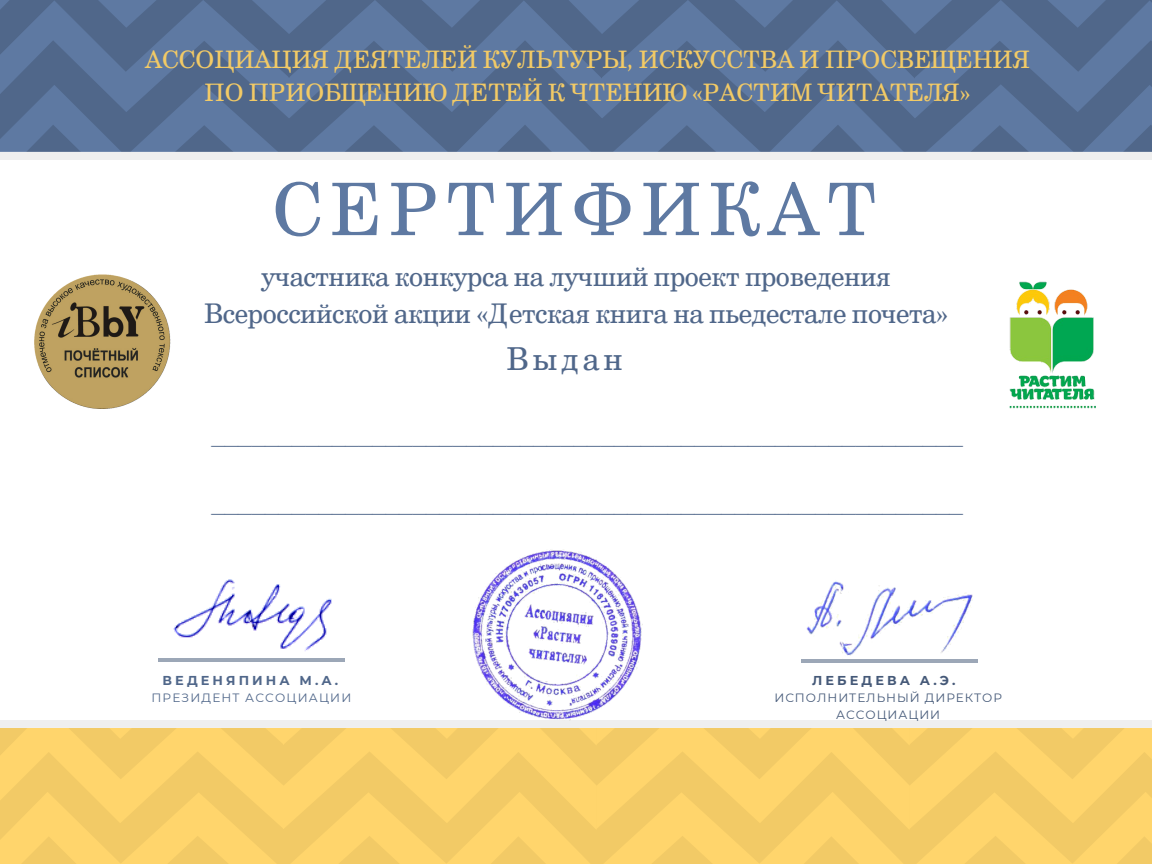
<style>
.page{position:relative;width:1152px;height:864px;background:#fff}
.page>*{position:absolute;margin:0;border:0;box-sizing:border-box;transform-origin:0 0}
.t1{font:72.45px "Un Shinmun";letter-spacing:.1em;color:#5e79a2}
.t2{font:31.65px "Un Shinmun";letter-spacing:.13em;color:#50678a}
.t3{font:27.15px/37.2px "Un Shinmun";letter-spacing:-.01em;color:#50678a;text-align:center}
.t4{font:700 24.15px "Arimo";color:#50678a}
.t5{font:24.15px/33.8px "Un Shinmun";color:#f2ca66;text-align:center}
.t6{font:700 12.9px "Montserrat";letter-spacing:.24em;color:#50678a}
.t7{font:700 12.9px "Montserrat";letter-spacing:.24em;color:#455978}
.t8{font:12px/16.8px "Montserrat";letter-spacing:.08em;color:#455978;text-align:center}
.t9{font:12px "Montserrat";letter-spacing:.1em;color:#50678a}
</style>
<div class="page">
<svg style="left:0;top:728px;width:1152px;height:136px;background:#f8cf69"></svg>
<svg style="left:0;top:0;width:1152px;height:152px;background:#566f95"></svg>
<div style="left:0;top:720px;width:1152px;height:7px;background:#efefef"></div>
<div style="left:0;top:152px;width:1152px;height:8px;background:#efefef"></div>
<hr style="left:159px;top:658px;width:186px;height:4px;background:#9ca7b7">
<hr style="left:801px;top:659px;width:177px;height:4px;background:#9ca7b7">
<img style="left:34px;top:274px;width:137px;height:134px">
<img style="left:1009px;top:281px;width:87px;height:128px">
<img style="left:467px;top:549px;width:181px;height:179px">
<img style="left:173px;top:579px;width:159px;height:72px">
<img style="left:806px;top:581px;width:167px;height:75px">
<p class="t5" style="left:145px;top:42px;width:886px">АССОЦИАЦИЯ ДЕЯТЕЛЕЙ КУЛЬТУРЫ, ИСКУССТВА И ПРОСВЕЩЕНИЯ<br>ПО ПРИОБЩЕНИЮ ДЕТЕЙ К ЧТЕНИЮ «РАСТИМ ЧИТАТЕЛЯ»</p>
<h1 class="t1" style="left:272px;top:165px;width:606px">СЕРТИФИКАТ</h1>
<p class="t3" style="left:204px;top:257px;width:745px">участника конкурса на лучший проект проведения<br>Всероссийской акции «Детская книга на пьедестале почета»</p>
<h2 class="t2" style="left:506px;top:339px;width:118px">Выдан</h2>
<p class="t4" style="left:211px;top:423px;width:753px">________________________________________________________</p>
<p class="t4" style="left:211px;top:490px;width:753px">________________________________________________________</p>
<p class="t6" style="left:163px;top:673px;width:177px">ВЕДЕНЯПИНА М.А.</p>
<p class="t9" style="left:151px;top:690px;width:201px">ПРЕЗИДЕНТ АССОЦИАЦИИ</p>
<p class="t7" style="left:812px;top:673px;width:145px">ЛЕБЕДЕВА А.Э.</p>
<p class="t8" style="left:774px;top:689px;width:229px">ИСПОЛНИТЕЛЬНЫЙ ДИРЕКТОР<br>АССОЦИАЦИИ</p>
</div>
